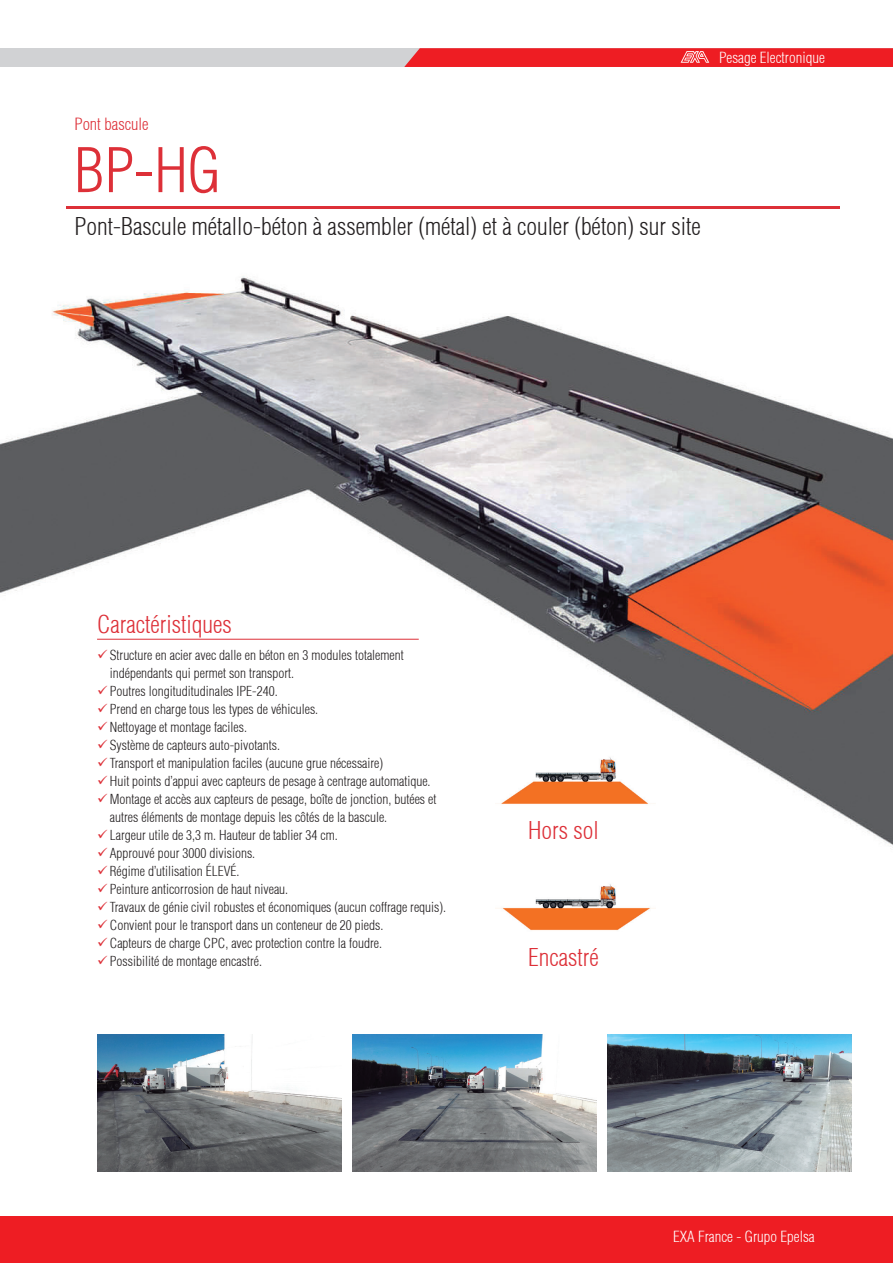
<style>
.page{position:relative;width:893px;height:1263px;background:#fff}
.page>*{position:absolute;margin:0;border:0;box-sizing:border-box;transform-origin:0 0}
.t1{font:300 condensed 60px "Helvetica";color:#dd3038}
.t2{font:300 condensed 24px "Helvetica";color:#231f20}
.t3{font:300 condensed 24px "Helvetica";color:#dd3038}
.t4{font:300 condensed 16.5px "Helvetica";color:#dd3038}
.t5{font:300 condensed 15px "Helvetica";color:#fff}
.t6{font:300 condensed 13.5px/18px "Helvetica";color:#231f20}
</style>
<div class="page">
<hr style="left:66px;top:206px;width:774px;height:2px;background:#dd3038">
<img style="left:1px;top:276px;width:892px;height:572px">
<hr style="left:97px;top:639px;width:322px;height:1px;background:#dd3038">
<img style="left:97px;top:1034px;width:245px;height:138px">
<img style="left:352px;top:1034px;width:245px;height:138px">
<img style="left:607px;top:1034px;width:245px;height:138px">
<img style="left:0;top:239px;width:1px;height:718px">
<img style="left:495px;top:751px;width:161px;height:59px">
<img style="left:495px;top:884px;width:159px;height:47px">
<div style="left:0;top:1216px;width:893px;height:47px;background:#ee1d23"></div>
<div style="left:0;top:48px;width:893px;height:19px;background:#d1d2d4"></div>
<svg style="left:404px;top:48px;width:489px;height:19px;background:#ed252a"></svg>
<svg style="left:98px;top:649px;width:9px;height:9px"></svg>
<svg style="left:98px;top:685px;width:9px;height:9px"></svg>
<svg style="left:98px;top:703px;width:9px;height:9px"></svg>
<svg style="left:98px;top:721px;width:9px;height:9px"></svg>
<svg style="left:98px;top:739px;width:9px;height:9px"></svg>
<svg style="left:98px;top:757px;width:9px;height:9px"></svg>
<svg style="left:98px;top:775px;width:9px;height:9px"></svg>
<svg style="left:98px;top:793px;width:9px;height:9px"></svg>
<svg style="left:98px;top:829px;width:9px;height:9px"></svg>
<p class="t5" style="left:719px;top:48px;width:107px">Pesage Electronique</p>
<p class="t4" style="left:74px;top:114px;width:76px">Pont bascule</p>
<h1 class="t1" style="left:74px;top:133px;width:148px">BP-HG</h1>
<h2 class="t2" style="left:74px;top:211px;width:628px">Pont-Bascule métallo-béton à assembler (métal) et à couler (béton) sur site</h2>
<h2 class="t3" style="left:97px;top:609px;width:136px">Caractéristiques</h2>
<p class="t6" style="left:110px;top:646px;width:338px">Structure en acier avec dalle en béton en 3 modules totalement indépendants qui permet son transport.<br>Poutres longituditudinales IPE-240.<br>Prend en charge tous les types de véhicules.<br>Nettoyage et montage faciles.<br>Système de capteurs auto-pivotants.<br>Transport et manipulation faciles (aucune grue nécessaire)<br>Huit points d’appui avec capteurs de pesage à centrage automatique.<br>Montage et accès aux capteurs de pesage, boîte de jonction, butées et autres éléments de montage depuis les côtés de la bascule.<br>Largeur utile de 3,3 m. Hauteur de tablier 34 cm.<br>Approuvé pour 3000 divisions.<br>Régime d’utilisation ÉLEVÉ.<br>Peinture anticorrosion de haut niveau.<br>Travaux de génie civil robustes et économiques (aucun coffrage requis).<br>Convient pour le transport dans un conteneur de 20 pieds.<br>Capteurs de charge CPC, avec protection contre la foudre.<br>Possibilité de montage encastré.</p>
<h2 class="t3" style="left:528px;top:815px;width:72px">Hors sol</h2>
<h2 class="t3" style="left:528px;top:942px;width:72px">Encastré</h2>
<p class="t5" style="left:673px;top:1227px;width:143px">EXA France - Grupo Epelsa</p>
</div>
